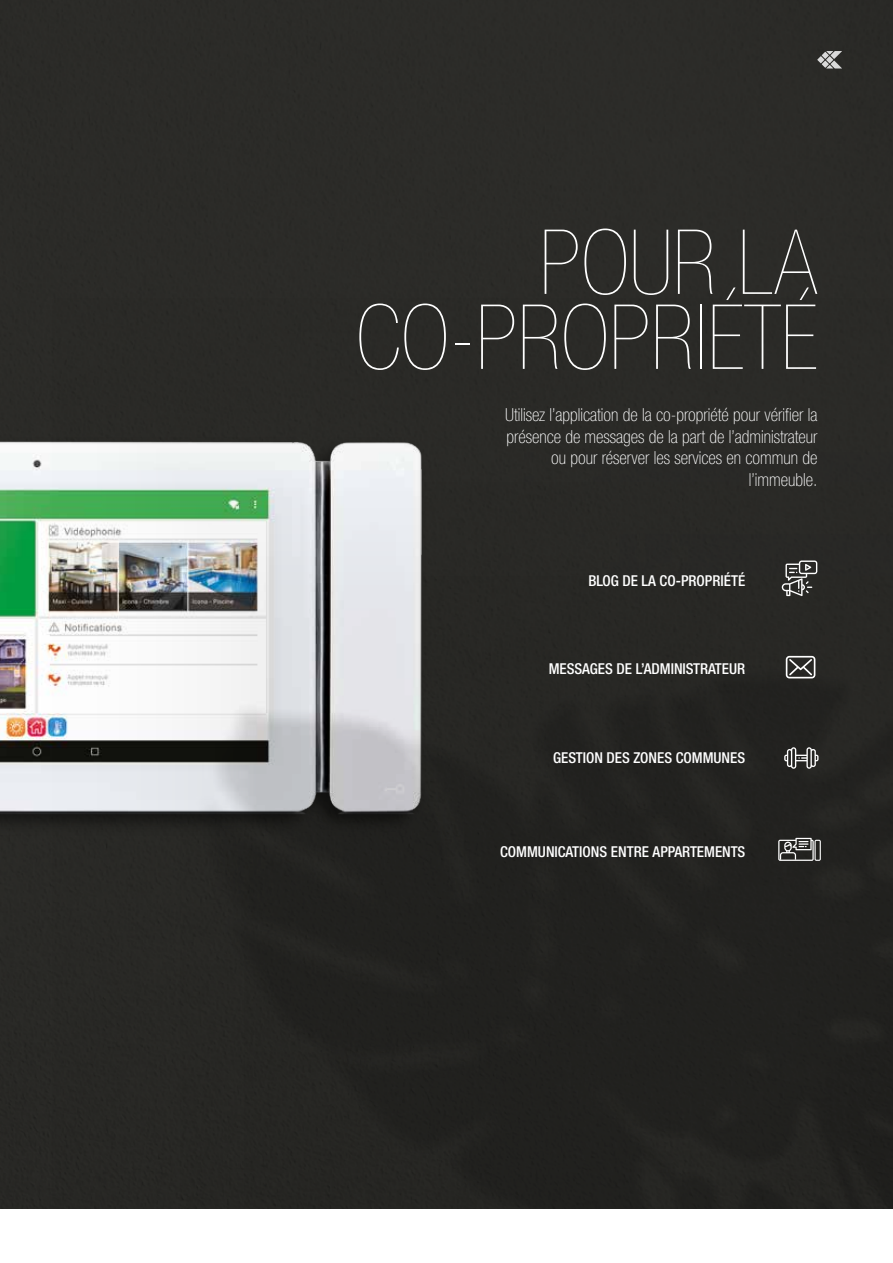
<style>
.page{position:relative;width:893px;height:1263px;background:#fff}
.page>*{position:absolute;margin:0;border:0;box-sizing:border-box;transform-origin:0 0}
.t1{font:200 condensed 90px/75px "Helvetica Neue LTW1 G";color:#fff;text-align:right}
.t2{font:100 condensed 18px/21.6px "Helvetica Neue LTW1 G";color:#fff;text-align:right}
.t3{font:500 condensed 15px "Helvetica Neue LTW1 G";color:#fff}
</style>
<div class="page">
<div style="left:0;top:0;width:893px;height:1209px;background:#2b2b28"></div>
<svg style="left:817px;top:56px;width:7px;height:7px"></svg>
<svg style="left:822px;top:60px;width:7px;height:8px"></svg>
<div style="left:822px;top:52px;width:7px;height:7px;background:#dadada;border-radius:3px"></div>
<svg style="left:826px;top:51px;width:16px;height:18px"></svg>
<img style="left:0;top:402px;width:24px;height:464px">
<img style="left:24px;top:257px;width:869px;height:952px">
<svg style="left:782px;top:560px;width:35px;height:36px"></svg>
<svg style="left:786px;top:656px;width:29px;height:22px"></svg>
<svg style="left:784px;top:747px;width:34px;height:22px"></svg>
<svg style="left:778px;top:838px;width:43px;height:23px"></svg>
<h1 class="t1" style="left:356px;top:225px;width:463px">POUR LA<br>CO-PROPRIÉTÉ</h1>
<p class="t2" style="left:505px;top:404px;width:314px">Utilisez l’application de la co-propriété pour vérifier la présence de messages de la part de l’administrateur ou pour réserver les services en commun de l’immeuble.</p>
<p class="t3" style="left:588px;top:572px;width:158px">BLOG DE LA CO-PROPRIÉTÉ</p>
<p class="t3" style="left:549px;top:659px;width:198px">MESSAGES DE L’ADMINISTRATEUR</p>
<p class="t3" style="left:553px;top:749px;width:194px">GESTION DES ZONES COMMUNES</p>
<p class="t3" style="left:500px;top:842px;width:247px">COMMUNICATIONS ENTRE APPARTEMENTS</p>
</div>
